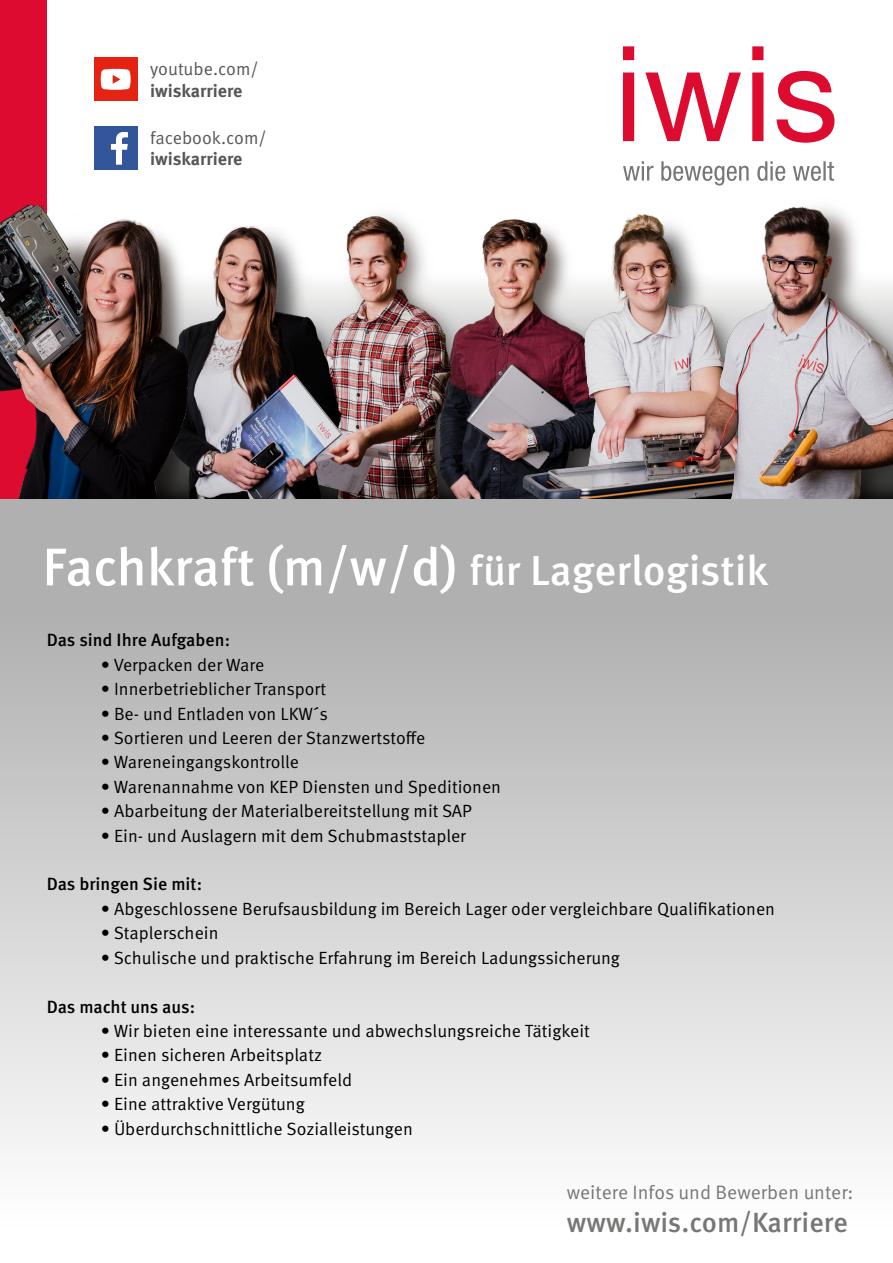
<style>
.page{position:relative;width:893px;height:1263px;background:#fff}
.page>*{position:absolute;margin:0;border:0;box-sizing:border-box;transform-origin:0 0}
.t1{font:500 52.95px "Meta OT";letter-spacing:-.005em;color:#fff}
.t2{font:500 27.75px "Meta OT";color:#777776}
.t3{font:19.35px "Meta OT";color:#777776}
.t4{font:17.85px "Meta OT";color:#575756}
.t5{font:700 17.85px "Meta OT";color:#575756}
.t6{font:17.7px "Meta OT";color:#000}
.t7{font:500 17.7px "Meta OT";color:#000}
.s1{font-size:42px}
</style>
<div class="page">
<img style="left:497px;top:219px;width:13px;height:280px">
<img style="left:369px;top:214px;width:128px;height:285px">
<img style="left:369px;top:227px;width:39px;height:272px">
<img style="left:47px;top:214px;width:74px;height:285px">
<svg style="left:0;top:0;width:47px;height:499px;background:#a0263a"></svg>
<svg style="left:623px;top:46px;width:211px;height:97px"></svg>
<div style="left:94px;top:126px;width:44px;height:44px;background:#359"></div>
<svg style="left:111px;top:132px;width:17px;height:33px"></svg>
<div style="left:94px;top:58px;width:43px;height:43px;background:#e42313"></div>
<svg style="left:101px;top:69px;width:30px;height:21px"></svg>
<img style="left:510px;top:161px;width:157px;height:338px">
<img style="left:667px;top:161px;width:226px;height:338px">
<img style="left:121px;top:151px;width:248px;height:348px">
<div style="left:0;top:499px;width:893px;height:729px;background:linear-gradient(to bottom,#a6a6a6,#fdfdfd)"></div>
<p class="t4" style="left:150px;top:58px;width:110px">youtube.com/</p>
<p class="t5" style="left:150px;top:79px;width:94px">iwiskarriere</p>
<p class="t4" style="left:150px;top:127px;width:118px">facebook.com/</p>
<p class="t5" style="left:150px;top:148px;width:94px">iwiskarriere</p>
<h1 class="t1" style="left:42px;top:534px;width:727px">Fachkraft (m/w/d) <span class="s1">für Lagerlogistik</span></h1>
<p class="t7" style="left:47px;top:629px;width:185px">Das sind Ihre Aufgaben:</p>
<p class="t6" style="left:101px;top:654px;width:165px">• Verpacken der Ware</p>
<p class="t6" style="left:101px;top:678px;width:227px">• Innerbetrieblicher Transport</p>
<p class="t6" style="left:101px;top:703px;width:229px">• Be- und Entladen von LKW´s</p>
<p class="t6" style="left:101px;top:727px;width:326px">• Sortieren und Leeren der Stanzwertstoffe</p>
<p class="t6" style="left:101px;top:752px;width:200px">• Wareneingangskontrolle</p>
<p class="t6" style="left:101px;top:776px;width:402px">• Warenannahme von KEP Diensten und Speditionen</p>
<p class="t6" style="left:101px;top:800px;width:373px">• Abarbeitung der Materialbereitstellung mit SAP</p>
<p class="t6" style="left:101px;top:825px;width:367px">• Ein- und Auslagern mit dem Schubmaststapler</p>
<p class="t7" style="left:47px;top:873px;width:157px">Das bringen Sie mit:</p>
<p class="t6" style="left:101px;top:898px;width:676px">• Abgeschlossene Berufsausbildung im Bereich Lager oder vergleichbare Qualifikationen</p>
<p class="t6" style="left:101px;top:922px;width:119px">• Staplerschein</p>
<p class="t6" style="left:101px;top:947px;width:521px">• Schulische und praktische Erfahrung im Bereich Ladungssicherung</p>
<p class="t7" style="left:47px;top:995px;width:150px">Das macht uns aus:</p>
<p class="t6" style="left:101px;top:1020px;width:491px">• Wir bieten eine interessante und abwechslungsreiche Tätigkeit</p>
<p class="t6" style="left:101px;top:1044px;width:223px">• Einen sicheren Arbeitsplatz</p>
<p class="t6" style="left:101px;top:1069px;width:253px">• Ein angenehmes Arbeitsumfeld</p>
<p class="t6" style="left:101px;top:1093px;width:206px">• Eine attraktive Vergütung</p>
<p class="t6" style="left:101px;top:1118px;width:314px">• Überdurchschnittliche Sozialleistungen</p>
<p class="t3" style="left:567px;top:1180px;width:288px">weitere Infos und Bewerben unter:</p>
<h2 class="t2" style="left:567px;top:1205px;width:283px">www.iwis.com/Karriere</h2>
</div>
